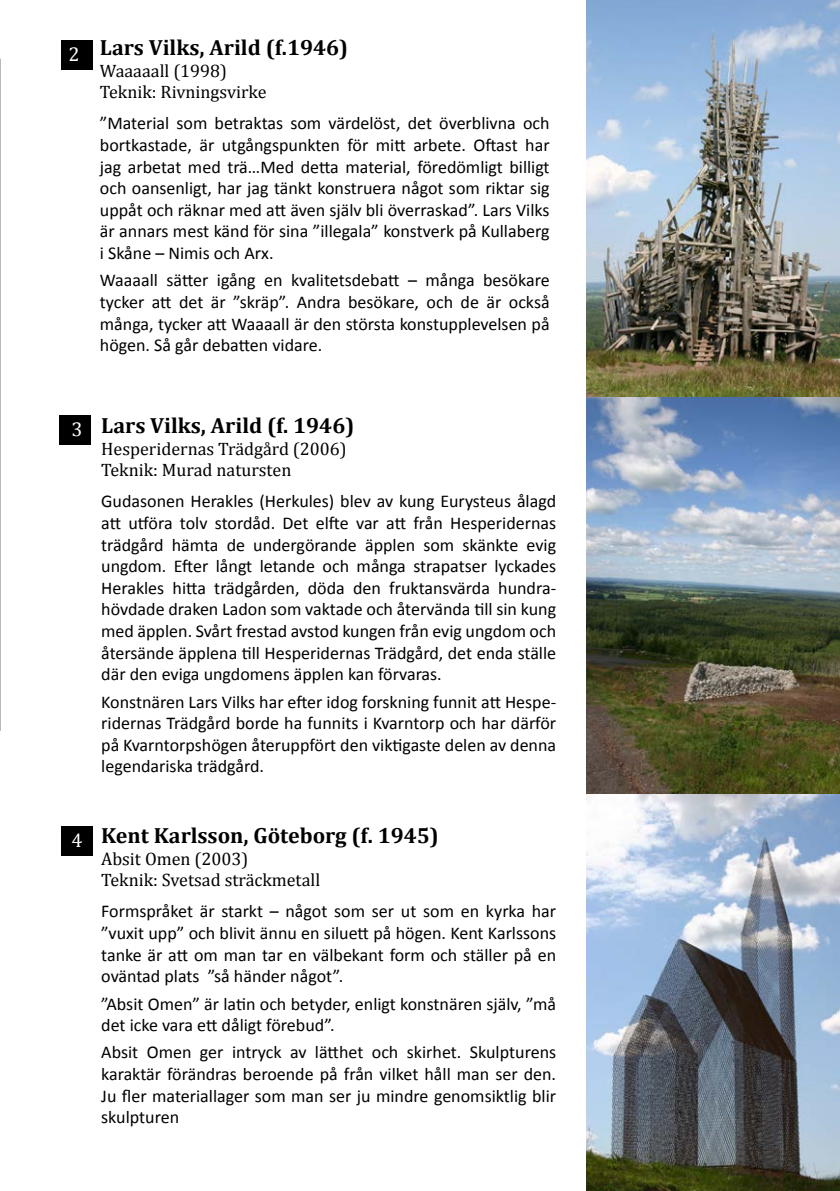
<style>
.page{position:relative;width:840px;height:1191px;background:#fff}
.page>*{position:absolute;margin:0;border:0;box-sizing:border-box;transform-origin:0 0}
.t1{font:700 22px "Cambria";color:#000}
.t2{font:20px "Cambria";color:#fff}
.t3{font:18px/21.6px "Calibri";color:#000;text-align:justify}
.t4{font:18px/21.6px "Cambria";color:#000}
</style>
<div class="page">
<img style="left:586px;top:0;width:253px;height:397px">
<img style="left:586px;top:397px;width:253px;height:794px">
<div style="left:61px;top:40px;width:31px;height:30px;background:#000"></div>
<div style="left:60px;top:415px;width:31px;height:30px;background:#000"></div>
<div style="left:61px;top:826px;width:32px;height:30px;background:#000"></div>
<svg style="left:0;top:58px;width:1px;height:673px"></svg>
<p class="t2" style="left:68px;top:42px;width:13px">2</p>
<p class="t1" style="left:100px;top:31px;width:249px">Lars Vilks, Arild (f.1946)</p>
<p class="t4" style="left:100px;top:59px;width:168px">Waaaaall (1998)<br>Teknik: Rivningsvirke</p>
<p class="t3" style="left:100px;top:113px;width:451px">”Material som betraktas som värdelöst, det överblivna och bortkastade, är utgångspunkten för mitt arbete. Oftast har jag arbetat med trä…Med detta material, föredömligt billigt och oansenligt, har jag tänkt konstruera något som riktar sig uppåt och räknar med att även själv bli överraskad”. Lars Vilks är annars mest känd för sina ”illegala” konstverk på Kullaberg i Skåne – Nimis och Arx.</p>
<p class="t3" style="left:100px;top:270px;width:451px">Waaaall sätter igång en kvalitetsdebatt – många besökare tycker att det är ”skräp”. Andra besökare, och de är också många, tycker att Waaaall är den största konstupplevelsen på högen. Så går debatten vidare.</p>
<p class="t2" style="left:71px;top:417px;width:13px">3</p>
<p class="t1" style="left:101px;top:409px;width:254px">Lars Vilks, Arild (f. 1946)</p>
<p class="t4" style="left:101px;top:437px;width:247px">Hesperidernas Trädgård (2006)<br>Teknik: Murad natursten</p>
<p class="t3" style="left:101px;top:491px;width:456px">Gudasonen Herakles (Herkules) blev av kung Eurysteus ålagd att utföra tolv stordåd. Det elfte var att från Hesperidernas trädgård hämta de undergörande äpplen som skänkte evig ungdom. Efter långt letande och många strapatser lyckades Herakles hitta trädgården, döda den fruktansvärda hundra&shy;hövdade draken Ladon som vaktade och återvända till sin kung med äpplen. Svårt frestad avstod kungen från evig ungdom och återsände äpplena till Hesperidernas Trädgård, det enda ställe där den eviga ungdomens äpplen kan förvaras.</p>
<p class="t3" style="left:101px;top:691px;width:456px">Konstnären Lars Vilks har efter idog forskning funnit att Hespe&shy;ridernas Trädgård borde ha funnits i Kvarntorp och har därför på Kvarntorpshögen återuppfört den viktigaste delen av denna legendariska trädgård.</p>
<p class="t2" style="left:71px;top:828px;width:13px">4</p>
<p class="t1" style="left:101px;top:819px;width:339px">Kent Karlsson, Göteborg (f. 1945)</p>
<p class="t4" style="left:101px;top:847px;width:220px">Absit Omen (2003)<br>Teknik: Svetsad sträckmetall</p>
<p class="t3" style="left:101px;top:900px;width:456px">Formspråket är starkt – något som ser ut som en kyrka har ”vuxit upp” och blivit ännu en siluett på högen. Kent Karlssons tanke är att om man tar en välbekant form och ställer på en oväntad plats ”så händer något”.</p>
<p class="t3" style="left:101px;top:993px;width:456px">”Absit Omen” är latin och betyder, enligt konstnären själv, ”må det icke vara ett dåligt förebud”.</p>
<p class="t3" style="left:101px;top:1041px;width:456px">Absit Omen ger intryck av lätthet och skirhet. Skulpturens karaktär förändras beroende på från vilket håll man ser den.<br>Ju fler materiallager som man ser ju mindre genomsiktlig blir skulpturen</p>
</div>
